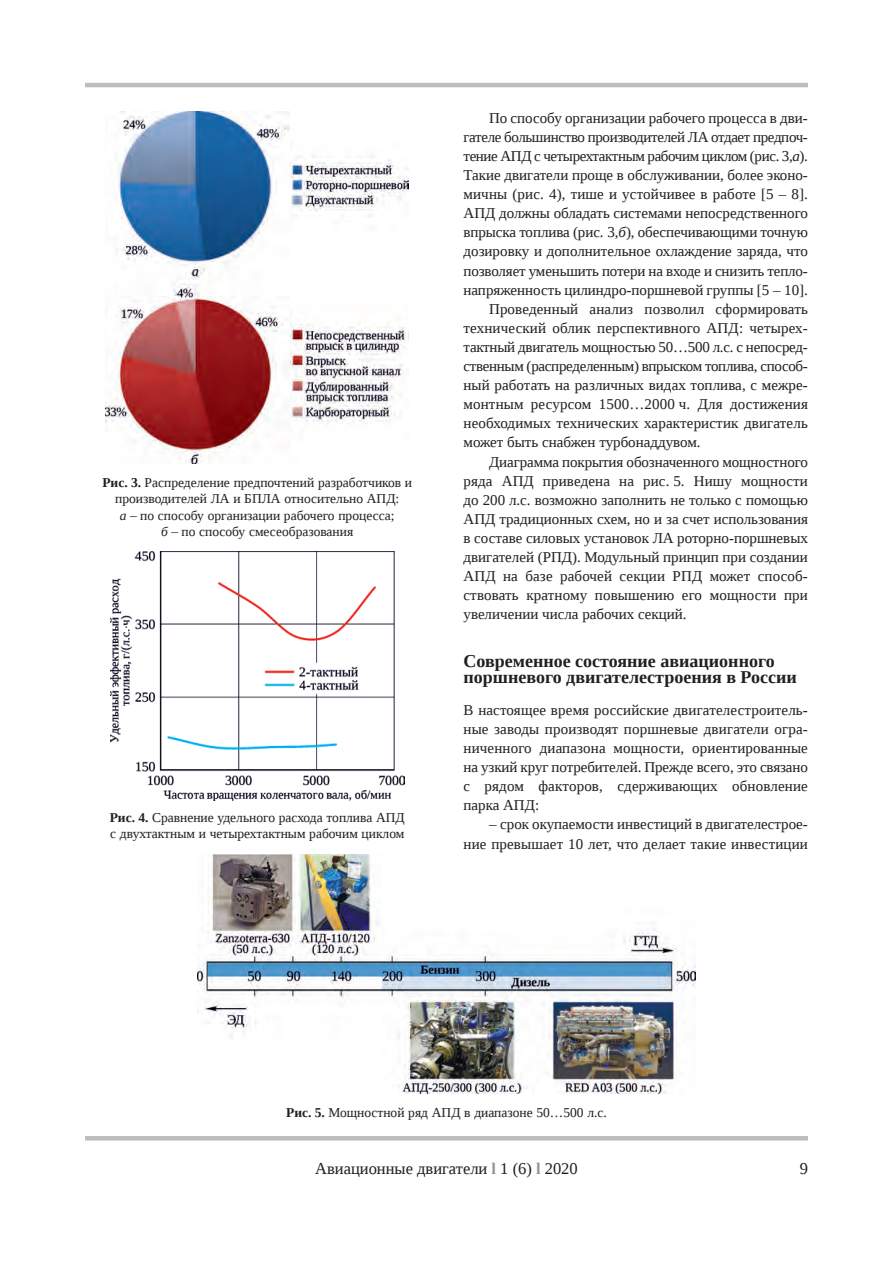
<style>
.page{position:relative;width:893px;height:1263px;background:#fff}
.page>*{position:absolute;margin:0;border:0;box-sizing:border-box;transform-origin:0 0}
.t1{font:700 18px/16.5px "Liberation Serif";color:#231f20}
.t2{font:16.5px "Liberation Serif";color:#231f20}
.t3{font:15px/19px "Liberation Serif";color:#231f20;text-align:justify}
.t4{font:15px "Liberation Serif";letter-spacing:-.025em;color:#231f20}
.t5{font:15px "Liberation Serif";letter-spacing:-.02em;color:#231f20}
.t6{font:13.5px/16.5px "Liberation Serif";color:#231f20}
.s1{font-weight:700}
.s2{font-style:italic}
.s3{font-weight:700;color:#939598}
</style>
<div class="page">
<hr style="left:85px;top:1136px;width:723px;height:4px;background:#bcbdc0">
<hr style="left:85px;top:83px;width:723px;height:4px;background:#bcbdc0">
<img style="left:110px;top:552px;width:294px;height:248px">
<img style="left:106px;top:111px;width:303px;height:352px">
<img style="left:198px;top:855px;width:497px;height:238px">
<p class="t6" style="left:102px;top:474px;width:311px;text-align:center"><span class="s1">Рис. 3.</span> Распределение предпочтений разработчиков и производителей ЛА и БПЛА относительно АПД:<br><span class="s2">а</span> – по способу организации рабочего процесса;<br><span class="s2">б</span> – по способу смесеобразования</p>
<p class="t6" style="left:110px;top:809px;width:297px"><span class="s1">Рис. 4.</span> Сравнение удельного расхода топлива АПД с двухтактным и четырехтактным рабочим циклом</p>
<p class="t3" style="left:489px;top:108px;width:320px">По способу организации рабочего процесса в дви -</p>
<p class="t4" style="left:463px;top:129px;width:346px">гателе большинство производителей ЛА отдает предпоч-</p>
<p class="t4" style="left:463px;top:148px;width:346px">тение АПД с четырехтактным рабочим циклом (рис. 3,<span class="s2">а</span>).</p>
<p class="t3" style="left:463px;top:165px;width:346px">Такие двигатели проще в обслуживании, более эконо -</p>
<p class="t3" style="left:463px;top:185px;width:346px">мичны (рис. 4), тише и устойчивее в работе [5 – 8].</p>
<p class="t3" style="left:463px;top:204px;width:346px">АПД должны обладать системами непосредст венного</p>
<p class="t3" style="left:463px;top:223px;width:346px">впрыска топ лива (рис. 3,<span class="s2">б</span>), обеспечивающими точную</p>
<p class="t3" style="left:463px;top:242px;width:346px">дозировку и дополнительное охлаждение заряда, что</p>
<p class="t3" style="left:463px;top:261px;width:346px">позволяет уменьшить потери на входе и снизить тепло-</p>
<p class="t3" style="left:463px;top:280px;width:346px">напряженность цилиндро-поршневой группы [5 – 10].</p>
<p class="t3" style="left:489px;top:299px;width:320px">Проведенный анализ позволил сфор мировать</p>
<p class="t3" style="left:463px;top:318px;width:346px">технический облик перспективного АПД: четырех -</p>
<p class="t3" style="left:463px;top:337px;width:346px">тактный двигатель мощностью 50…500 л.с. с непосред-</p>
<p class="t5" style="left:463px;top:358px;width:346px">ст вен ным (распределенным) впрыском топлива, способ-</p>
<p class="t3" style="left:463px;top:376px;width:346px">ный работать на различных видах топлива, с меж ре -</p>
<p class="t3" style="left:463px;top:395px;width:346px">монт ным ресурсом 1500…2000 ч. Для дости жения</p>
<p class="t3" style="left:463px;top:414px;width:346px">необходимых технических характе ристик двигатель</p>
<p class="t3" style="left:463px;top:433px;width:239px">может быть снабжен турбонаддувом.</p>
<p class="t3" style="left:489px;top:452px;width:320px">Диаграмма пок рытия обозначенного мощностного</p>
<p class="t3" style="left:463px;top:471px;width:346px">ряда АПД приведена на рис. 5. Нишу мощности</p>
<p class="t3" style="left:463px;top:490px;width:346px">до 200 л.с. возможно запол нить не только с помощью</p>
<p class="t3" style="left:463px;top:509px;width:346px">АПД традиционных схем, но и за счет использования</p>
<p class="t3" style="left:463px;top:528px;width:346px">в составе силовых уста но вок ЛА роторно-поршневых</p>
<p class="t3" style="left:463px;top:547px;width:346px">двигателей (РПД). Модульный принцип при создании</p>
<p class="t3" style="left:463px;top:566px;width:346px">АПД на базе рабочей секции РПД может способ -</p>
<p class="t3" style="left:463px;top:586px;width:346px">ствовать кратному повышению его мощности при</p>
<p class="t3" style="left:463px;top:605px;width:225px">увеличении числа рабочих секций.</p>
<p class="t1" style="left:463px;top:652px;width:335px">Современное состояние авиационного поршневого двигателестроения в России</p>
<p class="t3" style="left:463px;top:700px;width:346px">В настоящее время российские двигателестрои тель - ные заводы производят поршневые двигатели огра&shy;ниченного диапазона мощности, ориентированные на узкий круг потребителей. Прежде всего, это связано с рядом фак торов, сдерживающих обновление парка АПД:</p>
<p class="t3" style="left:463px;top:815px;width:346px;text-align:right">– срок окупаемости инвестиций в двигателе строе - ние превышает 10 лет, что делает такие инвестиции</p>
<p class="t6" style="left:286px;top:1104px;width:322px"><span class="s1">Рис. 5.</span> Мощностной ряд АПД в диапазоне 50…500 л.с.</p>
<p class="t2" style="left:315px;top:1160px;width:264px">Авиационные двигатели <span class="s3">l</span> 1 (6) <span class="s3">l</span> 2020</p>
<p class="t2" style="left:800px;top:1160px;width:10px">9</p>
</div>
